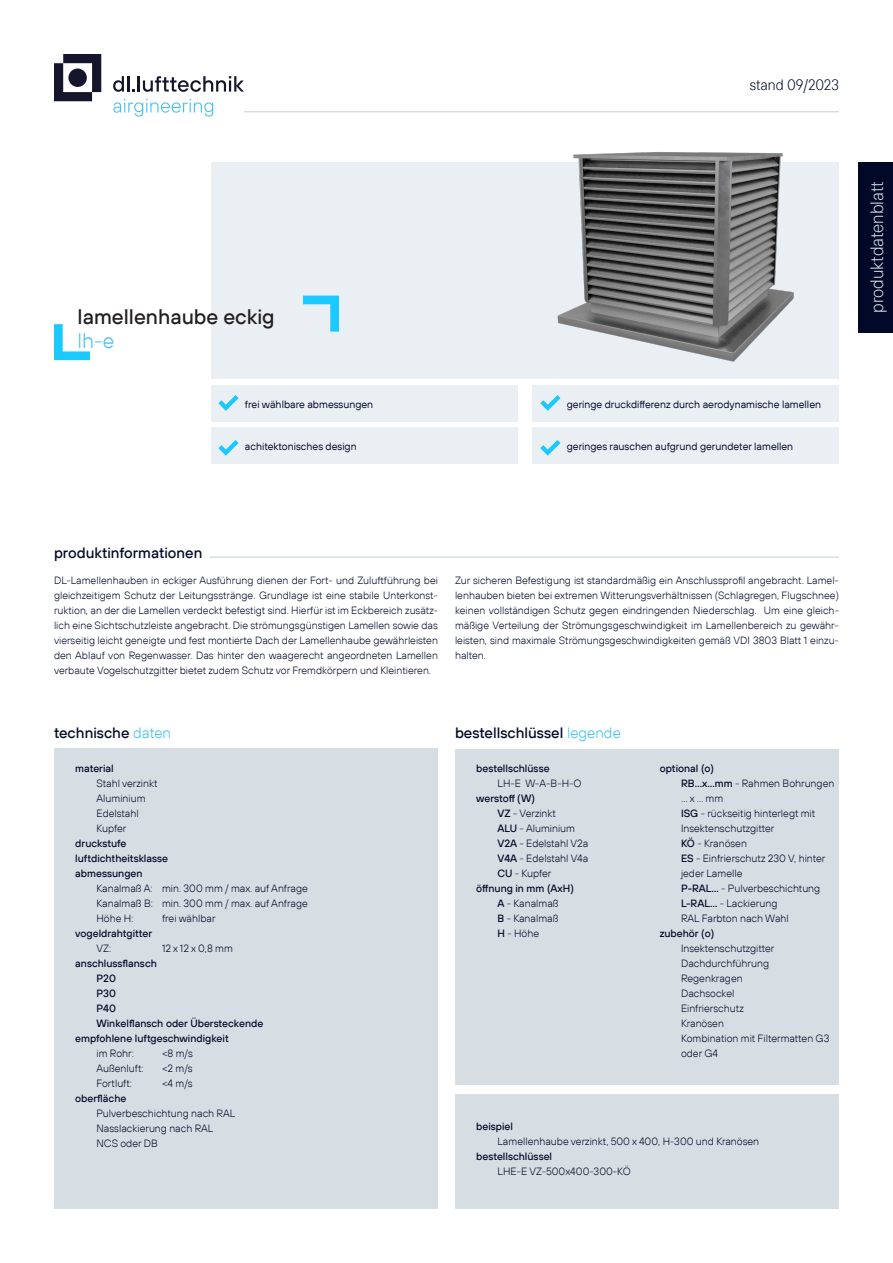
<style>
.page{position:relative;width:893px;height:1263px;background:#fff}
.page>*{position:absolute;margin:0;border:0;box-sizing:border-box;transform-origin:0 0}
.t1{font:500 21px "TT Hoves Pro";color:#231f20}
.t2{font:300 21px "TT Hoves Pro";color:#41c1f0}
.t3{font:300 18px "TT Hoves Pro Comp";color:#d6dee3}
.t4{font:500 15px "TT Hoves Pro";color:#020928}
.t5{font:300 15px "TT Hoves Pro Comp";color:#020928}
.t6{font:300 10.5px/15px "TT Hoves Pro";color:#020928}
.t7{font:500 10.5px/15px "TT Hoves Pro";color:#020928}
.t8{font:10.5px "TT Hoves Pro";color:#020928}
.s1{font-weight:300;color:#41c1f0}
.s2{font-weight:500}
</style>
<div class="page">
<div style="left:211px;top:162px;width:628px;height:216px;background:#eaeff4"></div>
<div style="left:54px;top:749px;width:384px;height:460px;background:#d6dee3"></div>
<div style="left:455px;top:749px;width:384px;height:336px;background:#d6dee3"></div>
<div style="left:455px;top:1094px;width:384px;height:115px;background:#d6dee3"></div>
<div style="left:211px;top:385px;width:306px;height:36px;background:#eaeff4"></div>
<svg style="left:218px;top:395px;width:21px;height:16px"></svg>
<div style="left:533px;top:385px;width:306px;height:36px;background:#eaeff4"></div>
<svg style="left:540px;top:395px;width:20px;height:16px"></svg>
<svg style="left:54px;top:324px;width:36px;height:36px"></svg>
<svg style="left:303px;top:296px;width:36px;height:36px"></svg>
<hr style="left:210px;top:556px;width:629px;height:2px;background:#d6dee3">
<div style="left:533px;top:428px;width:306px;height:36px;background:#eaeff4"></div>
<svg style="left:540px;top:440px;width:20px;height:16px"></svg>
<div style="left:211px;top:428px;width:306px;height:36px;background:#eaeff4"></div>
<svg style="left:218px;top:440px;width:21px;height:16px"></svg>
<img style="left:557px;top:152px;width:237px;height:210px">
<div style="left:859px;top:162px;width:34px;height:170px;background:#020928"></div>
<svg style="left:113px;top:76px;width:131px;height:16px"></svg>
<svg style="left:113px;top:99px;width:100px;height:18px"></svg>
<svg style="left:54px;top:54px;width:47px;height:47px"></svg>
<div style="left:68px;top:68px;width:19px;height:19px;background:#15162c;border-radius:50%"></div>
<hr style="left:244px;top:111px;width:595px;height:1px;background:#d6dee3">
<h3 class="t5" style="left:750px;top:75px;width:91px">stand 09/2023</h3>
<h1 class="t1" style="left:78px;top:302px;width:199px">lamellenhaube eckig</h1>
<h1 class="t2" style="left:78px;top:327px;width:38px">lh-e</h1>
<p class="t8" style="left:245px;top:397px;width:130px">frei wählbare abmessungen</p>
<p class="t8" style="left:567px;top:397px;width:256px">geringe druckdifferenz durch aerodynamische lamellen</p>
<p class="t8" style="left:245px;top:439px;width:113px">achitektonisches design</p>
<p class="t8" style="left:567px;top:439px;width:228px">geringes rauschen aufgrund gerundeter lamellen</p>
<h2 class="t3" style="left:865px;top:313px;width:133px;rotate:-90deg">produktdatenblatt</h2>
<h3 class="t4" style="left:54px;top:542px;width:150px">produktinformationen</h3>
<p class="t6" style="left:54px;top:573px;width:385px;text-align:justify">DL-Lamellenhauben in eckiger Ausführung dienen der Fort- und Zuluftführung bei gleichzeitigem Schutz der Leitungsstränge. Grundlage ist eine stabile Unterkonst&shy;ruktion, an der die Lamellen verdeckt befestigt sind. Hierfür ist im Eckbereich zusätz&shy;lich eine Sichtschutzleiste angebracht. Die strömungsgünstigen Lamellen sowie das vierseitig leicht geneigte und fest montierte Dach der Lamellenhaube gewährleisten den Ablauf von Regenwasser. Das hinter den waagerecht angeordneten Lamellen verbaute Vogelschutzgitter bietet zudem Schutz vor Fremdkörpern und Kleintieren.</p>
<p class="t6" style="left:455px;top:573px;width:385px;text-align:justify">Zur sicheren Befestigung ist standardmäßig ein Anschlussprofil angebracht. Lamel&shy;lenhauben bieten bei extremen Witterungsverhältnissen (Schlagregen, Flugschnee) keinen vollständigen Schutz gegen eindringenden Niederschlag. Um eine gleich&shy;mäßige Verteilung der Strömungsgeschwindigkeit im Lamellenbereich zu gewähr&shy;leisten, sind maximale Strömungsgeschwindigkeiten gemäß VDI 3803 Blatt 1 einzu&shy;halten.</p>
<h3 class="t4" style="left:54px;top:722px;width:119px">technische <span class="s1">daten</span></h3>
<h3 class="t4" style="left:455px;top:722px;width:167px">bestellschlüssel <span class="s1">legende</span></h3>
<p class="t7" style="left:75px;top:761px;width:40px">material</p>
<p class="t6" style="left:97px;top:776px;width:63px">Stahl verzinkt<br>Aluminium<br>Edelstahl<br>Kupfer</p>
<p class="t7" style="left:75px;top:836px;width:94px">druckstufe luftdichtheitsklasse abmessungen</p>
<p class="t6" style="left:97px;top:881px;width:213px;text-align:justify">Kanalmaß A: min. 300 mm / max. auf Anfrage Kanalmaß B: min. 300 mm / max. auf Anfrage Höhe H:</p>
<p class="t6" style="left:162px;top:911px;width:55px">frei wählbar</p>
<p class="t7" style="left:75px;top:926px;width:78px">vogeldrahtgitter</p>
<p class="t6" style="left:97px;top:941px;width:16px">VZ:</p>
<p class="t6" style="left:162px;top:941px;width:72px">12 x 12 x 0,8 mm</p>
<p class="t7" style="left:75px;top:956px;width:83px">anschlussflansch</p>
<p class="t7" style="left:97px;top:971px;width:21px">P20</p>
<p class="t7" style="left:97px;top:986px;width:21px">P30</p>
<p class="t7" style="left:97px;top:1001px;width:21px">P40</p>
<p class="t7" style="left:97px;top:1016px;width:168px">Winkelflansch oder Übersteckende</p>
<p class="t7" style="left:75px;top:1031px;width:155px">empfohlene luftgeschwindigkeit</p>
<p class="t6" style="left:97px;top:1046px;width:39px">im Rohr:</p>
<p class="t6" style="left:162px;top:1046px;width:32px">&lt;8 m/s</p>
<p class="t6" style="left:97px;top:1061px;width:49px">Außenluft:</p>
<p class="t6" style="left:162px;top:1061px;width:32px">&lt;2 m/s</p>
<p class="t6" style="left:97px;top:1076px;width:37px">Fortluft:</p>
<p class="t6" style="left:162px;top:1076px;width:32px">&lt;4 m/s</p>
<p class="t7" style="left:75px;top:1091px;width:53px">oberfläche</p>
<p class="t6" style="left:97px;top:1106px;width:140px">Pulverbeschichtung nach RAL<br>Nasslackierung nach RAL<br>NCS oder DB</p>
<p class="t7" style="left:476px;top:761px;width:75px">bestellschlüsse</p>
<p class="t6" style="left:497px;top:776px;width:85px">LH-E W-A-B-H-O</p>
<p class="t7" style="left:476px;top:791px;width:60px">werstoff (W)</p>
<p class="t6" style="left:497px;top:806px;width:60px"><span class="s2">VZ</span> - Verzinkt</p>
<p class="t6" style="left:497px;top:821px;width:79px"><span class="s2">ALU</span> - Aluminium</p>
<p class="t6" style="left:497px;top:836px;width:92px"><span class="s2">V2A</span> - Edelstahl V2a</p>
<p class="t6" style="left:497px;top:851px;width:92px"><span class="s2">V4A</span> - Edelstahl V4a</p>
<p class="t6" style="left:497px;top:866px;width:55px"><span class="s2">CU</span> - Kupfer</p>
<p class="t7" style="left:476px;top:881px;width:99px">öffnung in mm (AxH)</p>
<p class="t6" style="left:497px;top:896px;width:63px"><span class="s2">A</span> - Kanalmaß</p>
<p class="t6" style="left:497px;top:911px;width:62px"><span class="s2">B</span> - Kanalmaß</p>
<p class="t6" style="left:497px;top:926px;width:43px"><span class="s2">H</span> - Höhe</p>
<p class="t6" style="left:681px;top:761px;width:155px;text-indent:-21px"><span class="s2">optional (o)<br>RB...x...mm</span> - Rahmen Bohrungen ... x ... mm<br><span class="s2">ISG</span> - rückseitig hinterlegt mit<br>Insektenschutzgitter<br><span class="s2">KÖ</span> - Kranösen<br><span class="s2">ES</span> - Einfrierschutz 230 V, hinter jeder Lamelle<br><span class="s2">P-RAL...</span> - Pulverbeschichtung<br><span class="s2">L-RAL...</span> - Lackierung<br>RAL Farbton nach Wahl</p>
<p class="t7" style="left:660px;top:926px;width:56px">zubehör (o)</p>
<p class="t6" style="left:681px;top:941px;width:150px">Insektenschutzgitter<br>Dachdurchführung<br>Regenkragen<br>Dachsockel<br>Einfrierschutz<br>Kranösen<br>Kombination mit Filtermatten G3 oder G4</p>
<p class="t7" style="left:476px;top:1119px;width:38px">beispiel</p>
<p class="t6" style="left:497px;top:1134px;width:263px">Lamellenhaube verzinkt, 500 x 400, H-300 und Kranösen</p>
<p class="t7" style="left:476px;top:1149px;width:77px">bestellschlüssel</p>
<p class="t6" style="left:497px;top:1164px;width:135px">LHE-E VZ-500x400-300-KÖ</p>
</div>
